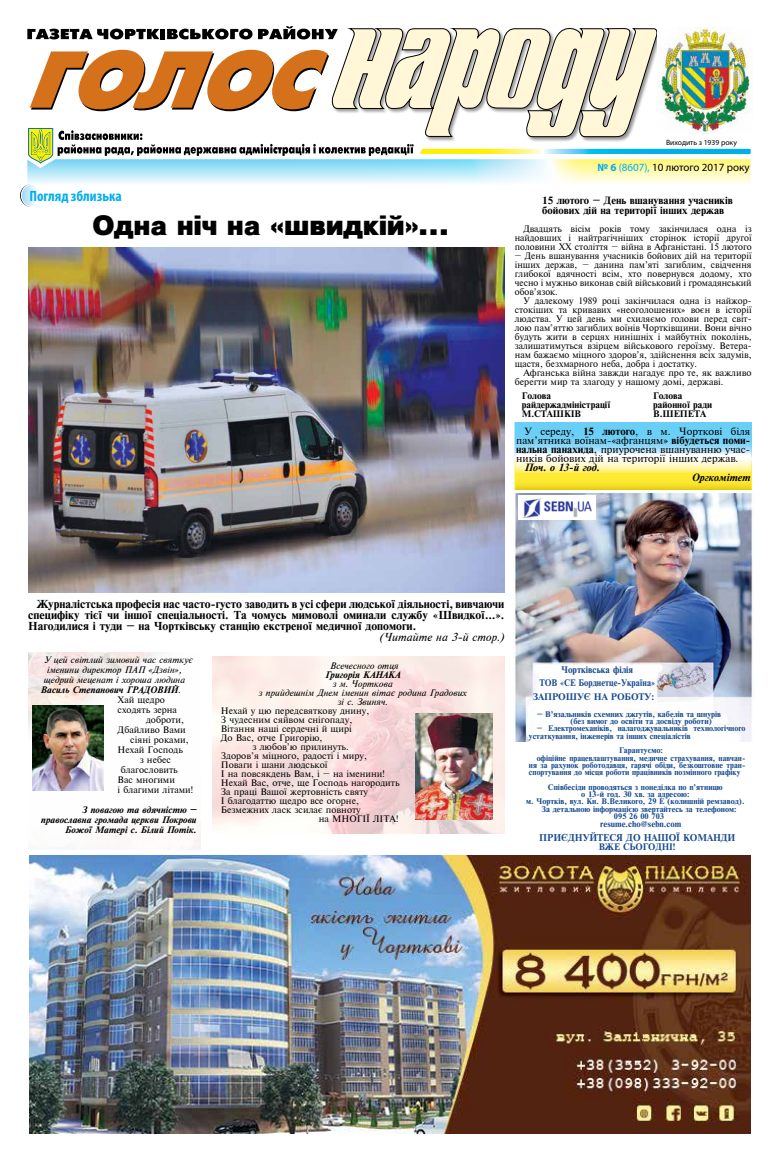
<style>
.page{position:relative;width:780px;height:1163px;background:#fff}
.page>*{position:absolute;margin:0;border:0;box-sizing:border-box;transform-origin:0 0}
.t1{font:900 26px "Pragmatica";color:#000}
.t2{font:700 condensed 15px "Myriad Pro";color:#00aeef}
.t3{font:11px/11px "Newton C Bold";color:#000;text-align:justify}
.t4{font:11px "Myriad Pro";color:#000}
.t5{font:11px "Newton C Italic";color:#000}
.t6{font:10px/9px "Newton C";color:#000;text-align:justify}
.t7{font:10px/10px "Newton C Bold";color:#000}
.t8{font:italic 10px "Newton C Bold";color:#000}
.t9{font:9.4px "Newton C Bold";color:#16498e;scale:.96 1}
.t10{font:9.1px "Newton C Bold";color:#16498e;scale:.89 1}
.t11{font:9.1px "Newton C Bold";color:#16498e}
.t12{font:9.1px "Newton C Bold";color:#16498e;scale:.95 1}
.t13{font:9px/9px "Newton C";color:#000;text-align:justify}
.t14{font:9px/9px "Newton C";color:#000;text-align:justify;scale:.96 1}
.t15{font:9px/9px "Newton C Italic";color:#000;text-align:center}
.t16{font:italic 9px/10px "Newton C Bold";color:#000;text-align:right}
.t17{font:9px/9px "Newton C Bold";color:#000}
.t18{font:9px "Newton C Bold";color:#16498e;scale:.96 1}
.t19{font:8.2px "Newton C Bold";color:#16498e}
.t20{font:7.7px/7.3px "Newton C Bold";color:#16498e}
.t21{font:7.7px "Myriad Pro";color:#000}
.s1{font-weight:700;color:#00aeef}
.s2{color:#00aeef}
.s3{font-family:"Newton C Bold"}
.s4{font-family:"Newton C Italic";font-style:normal}
</style>
<div class="page">
<img style="left:212px;top:656px;width:292px;height:177px">
<svg style="left:27px;top:29px;width:132px;height:10px"></svg>
<div style="left:160px;top:29px;width:5px;height:10px;background:#000"></div>
<svg style="left:167px;top:29px;width:85px;height:10px"></svg>
<svg style="left:258px;top:26px;width:73px;height:13px"></svg>
<svg style="left:331px;top:28px;width:326px;height:100px"></svg>
<svg style="left:29px;top:50px;width:307px;height:61px"></svg>
<img style="left:657px;top:28px;width:95px;height:100px">
<img style="left:514px;top:493px;width:240px;height:248px">
<img style="left:519px;top:496px;width:76px;height:23px">
<svg style="left:517px;top:424px;width:232px;height:63px"></svg>
<img style="left:30px;top:855px;width:721px;height:278px">
<svg style="left:21px;top:128px;width:729px;height:78px"></svg>
<div style="left:21px;top:184px;width:22px;height:23px;border:1px solid #fff;border-radius:50%"></div>
<img style="left:28px;top:652px;width:172px;height:197px">
<img style="left:33px;top:705px;width:70px;height:85px">
<img style="left:415px;top:713px;width:77px;height:106px">
<img style="left:29px;top:247px;width:475px;height:345px">
<h2 class="t2" style="left:29px;top:186px;width:94px">Погляд зблизька</h2>
<h1 class="t1" style="left:92px;top:210px;width:359px">Одна ніч на «швидкій»…</h1>
<p class="t21" style="left:666px;top:138px;width:72px">Виходить з 1939 року</p>
<p class="t4" style="left:597px;top:160px;width:153px"><span class="s1">№ 6</span> <span class="s2">(8607),</span> 10 лютого 2017 року</p>
<p class="t7" style="left:542px;top:195px;width:192px">15 лютого – День вшанування учасників бойових дій на території інших держав</p>
<p class="t14" style="left:515px;top:224px;width:248px;text-indent:9px">Двадцять вісім років тому закінчилася одна із найдовших і найтрагічніших сторінок історії другої половини ХХ століття – війна в Афганістані. 15 лютого</p>
<p class="t14" style="left:515px;top:251px;width:248px">– День вшанування учасників бойових дій на території інших держав, – данина пам’яті загиблим, свідчення глибокої вдячності всім, хто повернувся додому, хто чесно і мужньо виконав свій військовий і громадянський обов’язок.</p>
<p class="t13" style="left:515px;top:296px;width:238px;text-indent:9px">У далекому 1989 році закінчилася одна із найжор&shy;стокіших та кривавих «неоголошених» воєн в історії людства. У цей день ми схиляємо голови перед світ&shy;лою пам’яттю загиблих воїнів Чортківщини. Вони вічно будуть жити в серцях нинішніх і майбутніх поколінь, залишатимуться взірцем військового героїзму. Ветера&shy;нам бажаємо міцного здоров’я, здійснення всіх задумів, щастя, безхмарного неба, добра і достатку.</p>
<p class="t13" style="left:515px;top:368px;width:238px;text-indent:9px">Афганська війна завжди нагадує про те, як важливо берегти мир та злагоду у нашому домі, державі.</p>
<p class="t17" style="left:522px;top:391px;width:90px">Голова райдержадміністрації<br>М.СТАШКІВ</p>
<p class="t17" style="left:653px;top:391px;width:61px">Голова районної ради<br>В.ШЕПЕТА</p>
<p class="t6" style="left:516px;top:427px;width:236px;text-indent:8px">У середу, <span class="s3">15 лютого</span>, в м. Чорткові біля пам’ятника воїнам-«афганцям» <span class="s3">вібудеться поми&shy;нальна панахида</span>, приурочена вшануванню учас&shy;ників бойових дій на території інших держав.</p>
<p class="t8" style="left:524px;top:462px;width:76px">Поч. о 13-й год.</p>
<p class="t8" style="left:691px;top:471px;width:60px">Оргкомітет</p>
<p class="t3" style="left:28px;top:598px;width:477px;text-indent:9px">Журналістська професія нас часто-густо заводить в усі сфери людської діяльності, вивчаючи специфіку тієї чи іншої спеціальності. Та чомусь мимоволі оминали службу «Швидкої…».<br>Нагодилися і туди – на Чортківську станцію екстреної медичної допомоги.</p>
<p class="t5" style="left:379px;top:631px;width:126px">(Читайте на 3-й стор.)</p>
<p class="t15" style="left:44px;top:655px;width:150px">У цей світлий зимовий час святкує</p>
<p class="t15" style="left:47px;top:665px;width:136px">іменини директор ПАП «Дзвін»,</p>
<p class="t15" style="left:44px;top:675px;width:143px">щедрий меценат і хороша людина</p>
<p class="t16" style="left:41px;top:684px;width:142px">Василь Степанович ГРАДОВИЙ<span class="s4">.</span></p>
<p class="t13" style="left:118px;top:695px;width:49px">Хай щедро</p>
<p class="t13" style="left:118px;top:705px;width:61px">сходять зерна</p>
<p class="t13" style="left:146px;top:715px;width:39px">доброти,</p>
<p class="t13" style="left:118px;top:725px;width:70px">Дбайливо Вами</p>
<p class="t13" style="left:130px;top:735px;width:60px">сіяні роками,</p>
<p class="t13" style="left:118px;top:745px;width:67px">Нехай Господь</p>
<p class="t13" style="left:140px;top:755px;width:33px">з небес</p>
<p class="t13" style="left:121px;top:765px;width:58px">благословить</p>
<p class="t13" style="left:118px;top:775px;width:59px">Вас многими</p>
<p class="t13" style="left:118px;top:785px;width:77px">і благими літами!</p>
<p class="t16" style="left:41px;top:804px;width:157px">З повагою та вдячністю – православна громада церкви Покрови<br>Божої Матері с. Білий Потік.</p>
<p class="t15" style="left:330px;top:661px;width:70px">Всечесного отця</p>
<p class="t16" style="left:325px;top:670px;width:77px">Григорія КАНАКА</p>
<p class="t15" style="left:258px;top:679px;width:210px">з м. Чорткова<br>з прийдешнім Днем іменин вітає родина Градових зі с. Звиняч.</p>
<p class="t13" style="left:221px;top:706px;width:150px">Нехай у цю передсвяткову днину,</p>
<p class="t13" style="left:221px;top:715px;width:133px">З чудесним сяйвом снігопаду,</p>
<p class="t13" style="left:221px;top:724px;width:132px">Вітання наші сердечні й щирі</p>
<p class="t13" style="left:221px;top:733px;width:103px">До Вас, отче Григорію,</p>
<p class="t13" style="left:252px;top:742px;width:98px">з любов’ю прилинуть.</p>
<p class="t13" style="left:221px;top:751px;width:148px">Здоров’я міцного, радості і миру,</p>
<p class="t13" style="left:221px;top:760px;width:108px">Поваги і шани людської</p>
<p class="t13" style="left:221px;top:769px;width:165px">І на повсякдень Вам, і – на іменини!</p>
<p class="t13" style="left:221px;top:778px;width:180px">Нехай Вас, отче, ще Господь нагородить</p>
<p class="t13" style="left:221px;top:787px;width:149px">За праці Вашої жертовність святу</p>
<p class="t13" style="left:221px;top:796px;width:140px">І благодаттю щедро все огорне,</p>
<p class="t13" style="left:221px;top:805px;width:141px">Безмежних ласк зсилає повноту</p>
<p class="t13" style="left:319px;top:814px;width:81px">на МНОГІЇ ЛІТА!</p>
<p class="t12" style="left:561px;top:664px;width:77px">Чортківська філія</p>
<p class="t10" style="left:539px;top:677px;width:131px">ТОВ «СЕ Борднетце-Україна»</p>
<p class="t11" style="left:532px;top:691px;width:123px">ЗАПРОШУЄ НА РОБОТУ:</p>
<p class="t20" style="left:570px;top:710px;width:152px;text-indent:-33px">– В’язальників схемних джгутів, кабелів та шнурів (без вимог до освіти та досвіду роботи)</p>
<p class="t20" style="left:529px;top:724px;width:218px;text-indent:8px">– Електромеханіків, налагоджувальників технологічного устаткування, інженерів та інших спеціалістів</p>
<p class="t20" style="left:619px;top:746px;width:45px">Гарантуємо:</p>
<p class="t20" style="left:536px;top:754px;width:210px">офіційне працевлаштування, медичне страхування, навчан-</p>
<p class="t20" style="left:529px;top:761px;width:218px">ня за рахунок роботодавця, гарячі обіди, безкоштовне тран-</p>
<p class="t20" style="left:529px;top:768px;width:213px">спортування до місця роботи працівників позмінного графіку</p>
<p class="t20" style="left:548px;top:783px;width:176px">Співбесіди проводяться з понеділка по п’ятницю</p>
<p class="t20" style="left:581px;top:790px;width:110px">о 13-й год. 30 хв. за адресою:</p>
<p class="t20" style="left:526px;top:797px;width:220px">м. Чортків, вул. Кн. В.Великого, 29 Е (колишній ремзавод).</p>
<p class="t20" style="left:541px;top:805px;width:196px">За детальною інформацією звертайтесь за телефоном:</p>
<p class="t20" style="left:614px;top:812px;width:52px">095 26 00 703</p>
<p class="t19" style="left:600px;top:818px;width:83px">resume.cho@sebn.com</p>
<p class="t9" style="left:539px;top:831px;width:206px">ПРИЄДНУЙТЕСЯ ДО НАШОЇ КОМАНДИ</p>
<p class="t18" style="left:598px;top:841px;width:82px">ВЖЕ СЬОГОДНІ!</p>
</div>
